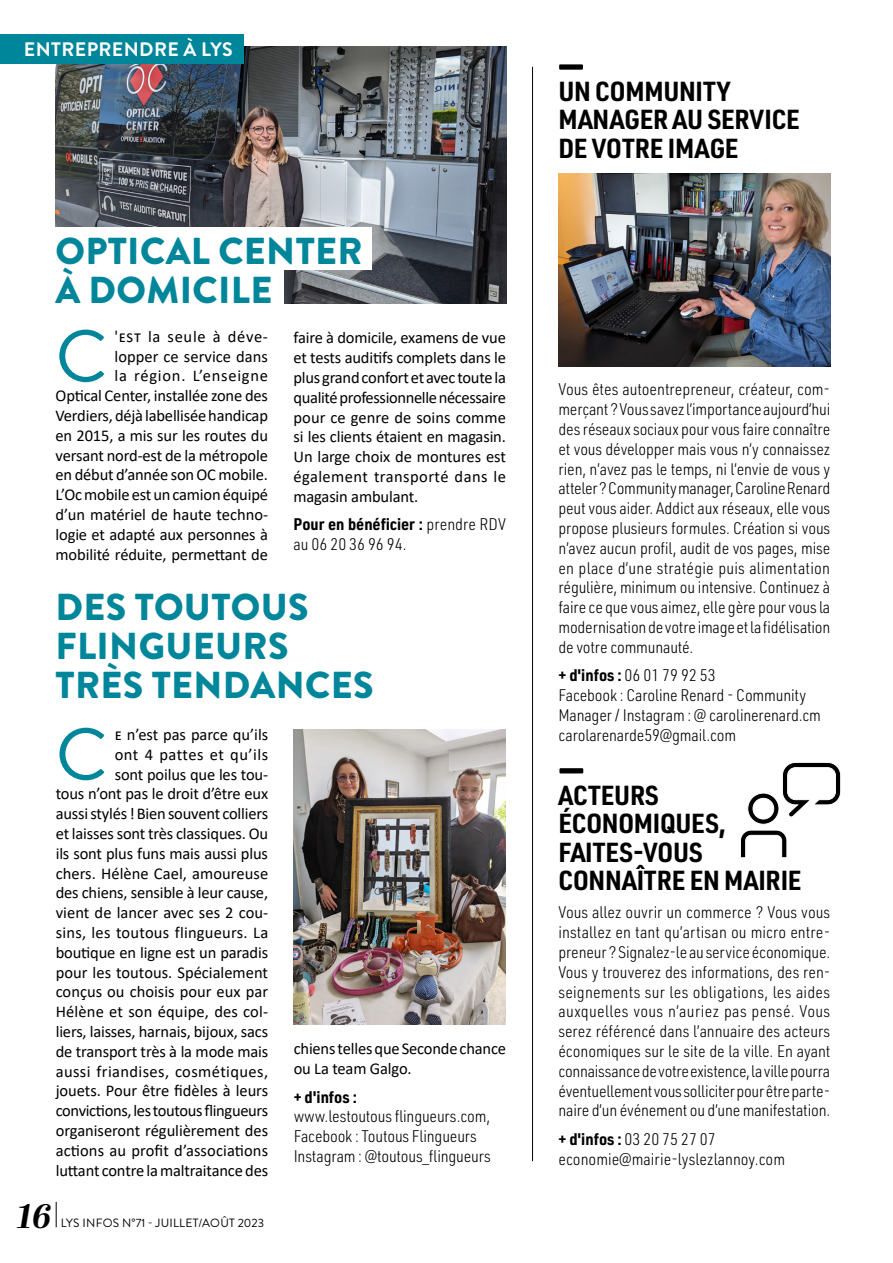
<style>
.page{position:relative;width:893px;height:1263px;background:#fff}
.page>*{position:absolute;margin:0;border:0;box-sizing:border-box;transform-origin:0 0}
.t1{font:73.05px "Brandon Grotesque";color:#00869a}
.t2{font:900 60px "Brandon Grotesque";color:#000}
.t3{font:900 37.5px/39px "Brandon Grotesque";letter-spacing:.01em;color:#00869a}
.t4{font:italic 700 33.75px "Abril Display";color:#000}
.t5{font:700 27px/28.5px "URWDIN Semi Cond";letter-spacing:-.01em;color:#000}
.t6{font:700 19.5px "Brandon Grotesque";letter-spacing:.02em;color:#fff}
.t7{font:300 16.5px/19.8px "URWDIN Semi Cond";letter-spacing:-.01em;color:#000}
.t8{font:16.5px/19.8px "Calibri";letter-spacing:-.01em;color:#000;text-align:right}
.t9{font:700 16.5px "URWDIN Semi Cond";color:#000}
.t10{font:12px "Brandon Grotesque";letter-spacing:.02em;color:#000}
.s1{font-weight:700}
</style>
<div class="page">
<img style="left:55px;top:47px;width:451px;height:257px">
<div style="left:30px;top:227px;width:341px;height:42px;background:#fff"></div>
<div style="left:36px;top:268px;width:248px;height:43px;background:#fff"></div>
<svg style="left:56px;top:1202px;width:1px;height:25px"></svg>
<div style="left:0;top:34px;width:243px;height:30px;background:#00869a"></div>
<hr style="left:532px;top:67px;width:1px;height:1094px;background:#000">
<img style="left:558px;top:173px;width:272px;height:194px">
<svg style="left:740px;top:762px;width:101px;height:96px"></svg>
<img style="left:294px;top:729px;width:212px;height:295px">
<p class="t6" style="left:24px;top:36px;width:210px">ENTREPRENDRE À LYS</p>
<h3 class="t3" style="left:55px;top:232px;width:309px">OPTICAL CENTER<br>À DOMICILE</h3>
<h1 class="t1" style="left:56px;top:306px;width:53px">C</h1>
<p class="t8" style="left:56px;top:326px;width:214px">'est la seule à déve-<br>lopper ce service dans<br>la région. L’enseigne<br>Optical Center, installée zone des<br>Verdiers, déjà labellisée handicap en 2015, a mis sur les routes du versant nord-est de la métropole en début d’année son OC mobile.<br>L’Oc mobile est un camion équipé d’un matériel de haute techno&shy;logie et adapté aux personnes à mobilité réduite, permettant de</p>
<p class="t8" style="left:294px;top:328px;width:214px;text-align:justify">faire à domicile, examens de vue et tests auditifs complets dans le plus grand confort et avec toute la qualité professionnelle nécessaire pour ce genre de soins comme si les clients étaient en magasin.<br>Un large choix de montures est également transporté dans le magasin ambulant.</p>
<p class="t7" style="left:294px;top:514px;width:214px"><span class="s1">Pour en bénéficier :</span> prendre RDV au 06 20 36 96 94.</p>
<h3 class="t3" style="left:56px;top:588px;width:320px">DES TOUTOUS<br>FLINGUEURS<br>TRÈS TENDANCES</h3>
<h1 class="t1" style="left:56px;top:704px;width:53px">C</h1>
<p class="t8" style="left:56px;top:724px;width:214px">e n’est pas parce qu’ils<br>ont 4 pattes et qu’ils<br>sont poilus que les tou-<br>tous n’ont pas le droit d’être eux aussi stylés ! Bien souvent colliers et laisses sont très classiques. Ou ils sont plus funs mais aussi plus chers. Hélène Cael, amoureuse des chiens, sensible à leur cause, vient de lancer avec ses 2 cou&shy;sins, les toutous flingueurs. La boutique en ligne est un paradis pour les toutous. Spécialement conçus ou choisis pour eux par<br>Hélène et son équipe, des col&shy;liers, laisses, harnais, bijoux, sacs de transport très à la mode mais aussi friandises, cosmétiques, jouets. Pour être fidèles à leurs convictions, les toutous flingueurs organiseront régulièrement des actions au profit d’associations luttant contre la maltraitance des</p>
<h3 class="t4" style="left:17px;top:1192px;width:36px">16</h3>
<p class="t10" style="left:61px;top:1214px;width:205px">LYS INFOS N°71 - JUILLET/AOÛT 2023</p>
<p class="t8" style="left:294px;top:1039px;width:214px;text-align:left">chiens telles que Seconde chance ou La team Galgo.</p>
<p class="t9" style="left:294px;top:1085px;width:65px">+ d'infos :</p>
<p class="t7" style="left:294px;top:1106px;width:199px">www.lestoutous flingueurs.com,<br>Facebook : Toutous Flingueurs<br>Instagram : @toutous_flingueurs</p>
<h2 class="t2" style="left:558px;top:1px;width:27px">_</h2>
<h3 class="t5" style="left:558px;top:76px;width:243px">UN COMMUNITY<br>MANAGER AU SERVICE<br>DE VOTRE IMAGE</h3>
<p class="t7" style="left:558px;top:379px;width:273px;text-align:justify">Vous êtes autoentrepreneur, créateur, com&shy;merçant ? Vous savez l’importance aujourd’hui des réseaux sociaux pour vous faire connaître et vous développer mais vous n’y connaissez rien, n’avez pas le temps, ni l’envie de vous y atteler ? Community manager, Caroline Renard peut vous aider. Addict aux réseaux, elle vous propose plusieurs formules. Création si vous n’avez aucun profil, audit de vos pages, mise en place d’une stratégie puis alimentation régulière, minimum ou intensive. Continuez à faire ce que vous aimez, elle gère pour vous la modernisation de votre image et la fidélisation de votre communauté.</p>
<p class="t7" style="left:558px;top:665px;width:264px"><span class="s1">+ d'infos :</span> 06 01 79 92 53<br>Facebook : Caroline Renard - Community Manager / Instagram : @ carolinerenard.cm carolarenarde59@gmail.com</p>
<h2 class="t2" style="left:558px;top:704px;width:27px">_</h2>
<h3 class="t5" style="left:558px;top:780px;width:245px">ACTEURS<br>ÉCONOMIQUES,<br>FAITES-VOUS<br>CONNAÎTRE EN MAIRIE</h3>
<p class="t7" style="left:558px;top:902px;width:273px;text-align:justify">Vous allez ouvrir un commerce ? Vous vous installez en tant qu’artisan ou micro entre&shy;preneur ? Signalez-le au service économique.<br>Vous y trouverez des informations, des ren&shy;seignements sur les obligations, les aides auxquelles vous n’auriez pas pensé. Vous serez référencé dans l’annuaire des acteurs économiques sur le site de la ville. En ayant connaissance de votre existence, la ville pourra éventuellement vous solliciter pour être parte&shy;naire d’un événement ou d’une manifestation.</p>
<p class="t7" style="left:558px;top:1128px;width:228px"><span class="s1">+ d'infos :</span> 03 20 75 27 07 economie@mairie-lyslezlannoy.com</p>
</div>
